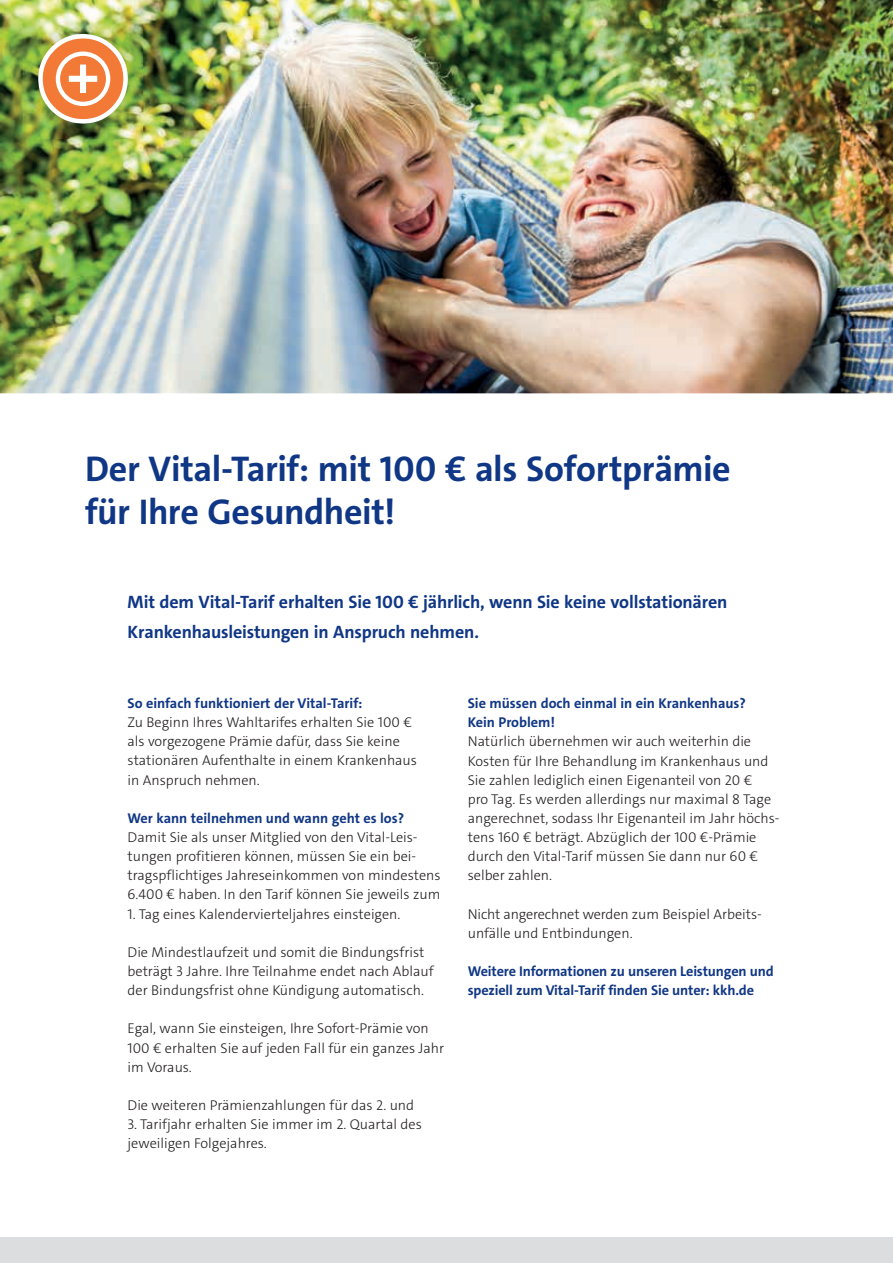
<style>
.page{position:relative;width:893px;height:1263px;background:#fff}
.page>*{position:absolute;margin:0;border:0;box-sizing:border-box;transform-origin:0 0}
.t1{font:700 36px/43.2px "The Sans C4 s";letter-spacing:-.01em;color:#103785}
.t2{font:700 18px/30px "The Sans C4 s";letter-spacing:-.01em;color:#103785}
.t3{font:300 14.25px/19.2px "The Sans C4 s";color:#231f20}
.t4{font:700 14.25px/19.2px "The Sans C4 s";letter-spacing:-.005em;color:#103785}
</style>
<div class="page">
<img style="left:0;top:0;width:893px;height:393px">
<div style="left:0;top:1237px;width:893px;height:26px;background:#dcdddf"></div>
<img style="left:23px;top:19px;width:120px;height:120px">
<svg style="left:38px;top:34px;width:90px;height:90px"></svg>
<h1 class="t1" style="left:85px;top:447px;width:647px">Der Vital-Tarif: mit 100 € als Sofortprämie für Ihre Gesundheit!</h1>
<p class="t2" style="left:128px;top:587px;width:601px">Mit dem Vital-Tarif erhalten Sie 100 € jährlich, wenn Sie keine vollstationären<br>Krankenhausleistungen in Anspruch nehmen.</p>
<p class="t4" style="left:128px;top:694px;width:236px">So einfach funktioniert der Vital-Tarif:</p>
<p class="t3" style="left:128px;top:713px;width:291px">Zu Beginn Ihres Wahltarifes erhalten Sie 100 € als vorgezogene Prämie dafür, dass Sie keine stationären Aufenthalte in einem Krankenhaus in Anspruch nehmen.</p>
<p class="t4" style="left:128px;top:808px;width:278px">Wer kann teilnehmen und wann geht es los?</p>
<p class="t3" style="left:128px;top:828px;width:315px">Damit Sie als unser Mitglied von den Vital-Leis&shy;tungen profitieren können, müssen Sie ein bei&shy;tragspflichtiges Jahreseinkommen von mindestens 6.400 € haben. In den Tarif können Sie jeweils zum</p>
<p class="t3" style="left:128px;top:904px;width:274px">1. Tag eines Kalendervierteljahres einsteigen.</p>
<p class="t3" style="left:128px;top:942px;width:308px">Die Mindestlaufzeit und somit die Bindungsfrist beträgt 3 Jahre. Ihre Teilnahme endet nach Ablauf der Bindungsfrist ohne Kündigung automatisch.</p>
<p class="t3" style="left:128px;top:1019px;width:318px">Egal, wann Sie einsteigen, Ihre Sofort-Prämie von<br>100 € erhalten Sie auf jeden Fall für ein ganzes Jahr im Voraus.</p>
<p class="t3" style="left:128px;top:1095px;width:288px">Die weiteren Prämienzahlungen für das 2. und</p>
<p class="t3" style="left:128px;top:1115px;width:296px">3. Tarifjahr erhalten Sie immer im 2. Quartal des jeweiligen Folgejahres.</p>
<p class="t4" style="left:468px;top:694px;width:280px">Sie müssen doch einmal in ein Krankenhaus?<br>Kein Problem!</p>
<p class="t3" style="left:468px;top:732px;width:313px">Natürlich übernehmen wir auch weiterhin die Kosten für Ihre Behandlung im Krankenhaus und Sie zah len lediglich einen Eigenanteil von 20 €<br>pro Tag. Es werden allerdings nur maximal 8 Tage angerechnet, sodass Ihr Eigenanteil im Jahr höchs&shy;tens 160 € beträgt. Abzüglich der 100 €-Prämie durch den Vital-Tarif müssen Sie dann nur 60 € selber zahlen.</p>
<p class="t3" style="left:468px;top:904px;width:296px">Nicht angerechnet werden zum Beispiel Arbeits&shy;unfälle und Entbindungen.</p>
<p class="t4" style="left:468px;top:962px;width:308px">Weitere Informationen zu unseren Leistungen und speziell zum Vital-Tarif finden Sie unter: kkh.de</p>
</div>
